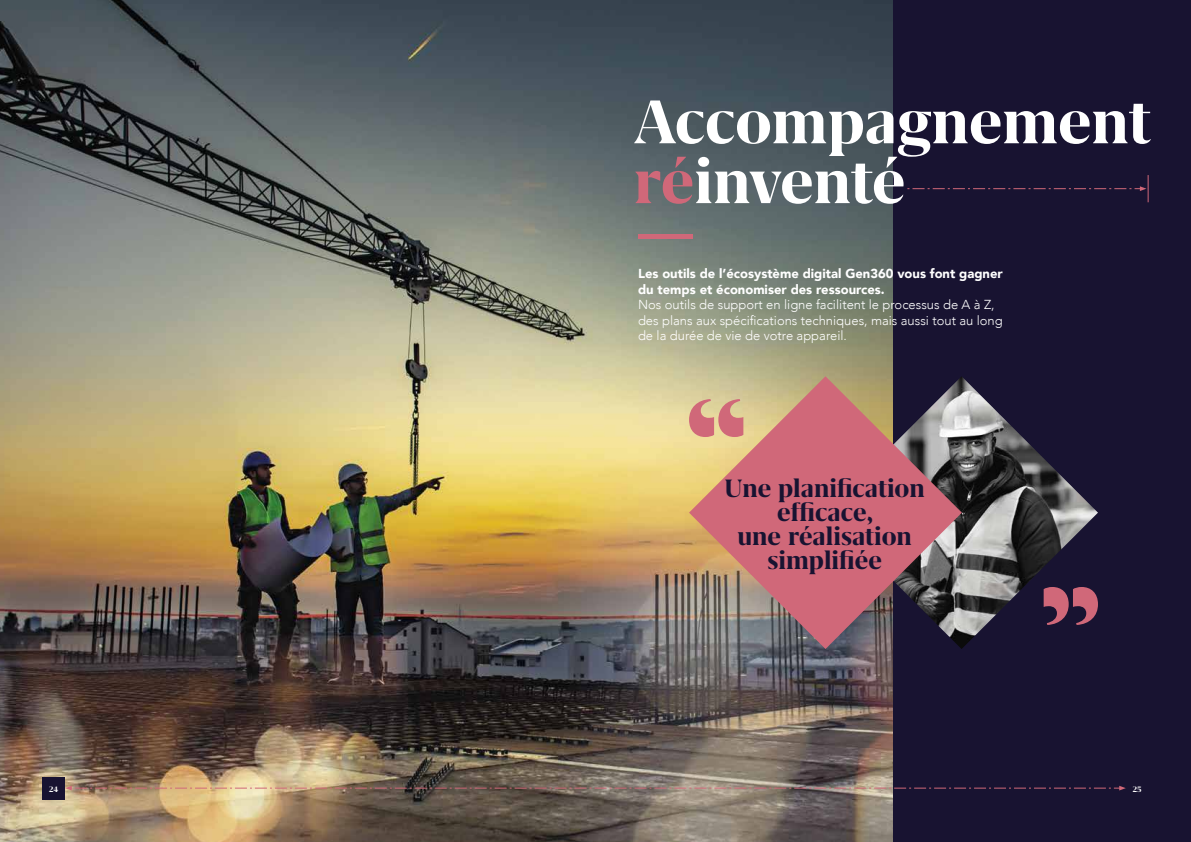
<style>
.page{position:relative;width:1191px;height:842px;background:#fff}
.page>*{position:absolute;margin:0;border:0;box-sizing:border-box;transform-origin:0 0}
.t1{font:700 71.2px/59.8px "Grifo M";letter-spacing:-.005em;color:#fff}
.t2{font:700 29px/24px "Grifo M";color:#181331;text-align:center}
.t3{font:300 13px/15.6px "Avenir";color:#fff}
.t4{font:900 13px/15.6px "Avenir";color:#fff}
.t5{font:700 9px "Grifo M";color:#fff}
.s1{color:#d06879}
</style>
<div class="page">
<img style="left:0;top:0;width:893px;height:842px">
<div style="left:893px;top:0;width:298px;height:842px;background:#181331"></div>
<img style="left:962px;top:377px;width:136px;height:271px">
<svg style="left:689px;top:376px;width:273px;height:273px;background:#ad7373"></svg>
<svg style="left:689px;top:399px;width:54px;height:38px;background:#d79587"></svg>
<svg style="left:1043px;top:587px;width:55px;height:38px"></svg>
<hr style="left:638px;top:234px;width:55px;height:4px;background:#d06879">
<img style="left:65px;top:786px;width:1060px;height:4px">
<div style="left:43px;top:777px;width:22px;height:22px;background:#181331"></div>
<svg style="left:907px;top:175px;width:241px;height:27px"></svg>
<h1 class="t1" style="left:634px;top:91px;width:518px">Accompagnement <span class="s1">ré</span>inventé</h1>
<p class="t4" style="left:638px;top:265px;width:366px">Les outils de l’écosystème digital Gen360 vous font gagner du temps et économiser des ressources.</p>
<p class="t3" style="left:638px;top:297px;width:366px">Nos outils de support en ligne facilitent le processus de A à Z, des plans aux spécifications techniques, mais aussi tout au long de la durée de vie de votre appareil.</p>
<h2 class="t2" style="left:724px;top:476px;width:202px">Une planification efficace,<br>une réalisation simplifiée</h2>
<p class="t5" style="left:49px;top:784px;width:11px">24</p>
<p class="t5" style="left:1132px;top:784px;width:10px">25</p>
</div>
